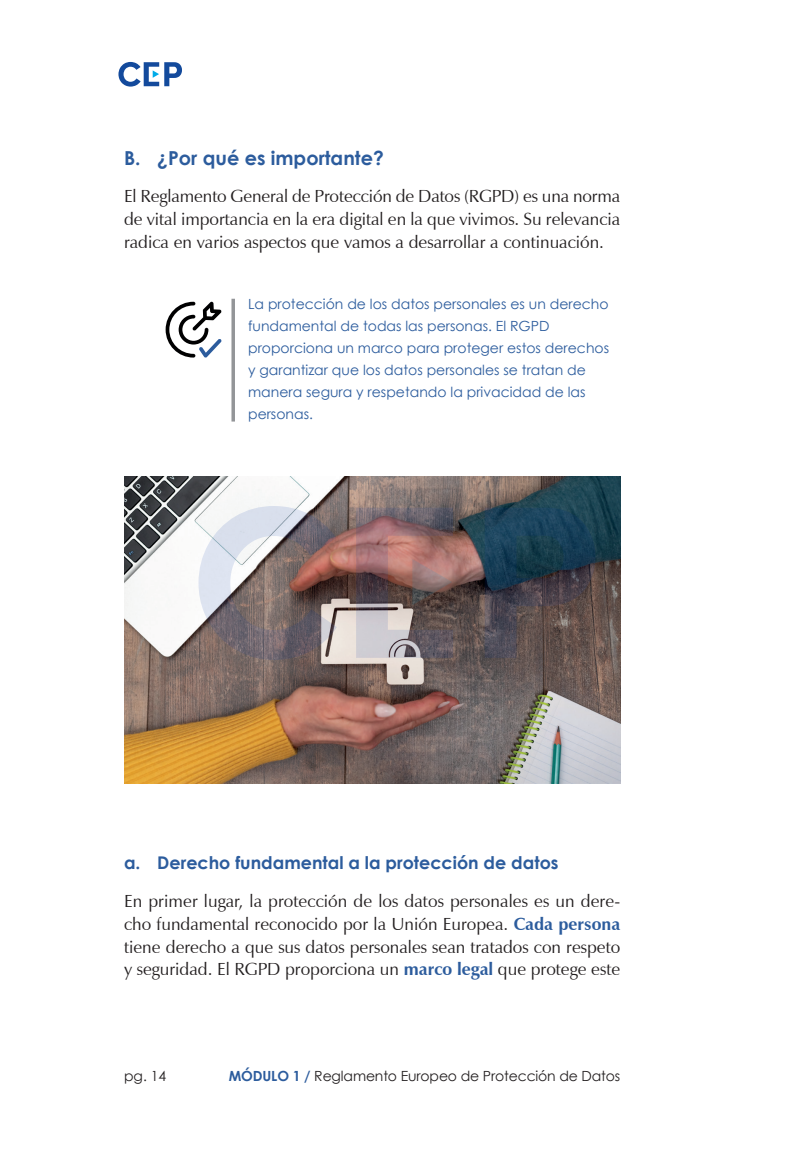
<style>
.page{position:relative;width:794px;height:1166px;background:#fff}
.page>*{position:absolute;margin:0;border:0;box-sizing:border-box;transform-origin:0 0}
.t1{font:700 19.25px "Century Gothic";color:#2c5c9d}
.t2{font:17.5px/22.8px "Zapf Humanist 601 BT";color:#231f20;text-align:justify}
.t3{font:700 17.5px "Century Gothic";color:#2c5c9d}
.t4{font:14px/21.9px "Century Gothic";color:#2c5c9d}
.t5{font:14px "Century Gothic";letter-spacing:-.01em;color:#231f20}
.s1{font-weight:700;color:#2c5c9d}
</style>
<div class="page">
<svg style="left:118px;top:62px;width:64px;height:25px"></svg>
<svg style="left:231px;top:299px;width:4px;height:122px"></svg>
<img style="left:124px;top:477px;width:496px;height:307px">
<svg style="left:166px;top:302px;width:56px;height:56px"></svg>
<svg style="left:198px;top:506px;width:139px;height:154px;background:#9d9294"></svg>
<svg style="left:484px;top:508px;width:111px;height:150px;background:#394550"></svg>
<svg style="left:356px;top:508px;width:97px;height:150px;background:#8d7475"></svg>
<p class="t1" style="left:124px;top:143px;width:261px">B. ¿Por qué es importante?</p>
<p class="t2" style="left:124px;top:185px;width:498px">El Reglamento General de Protección de Datos (RGPD) es una norma de vital importancia en la era digital en la que vivimos. Su relevancia radica en varios aspectos que vamos a desarrollar a continuación.</p>
<p class="t4" style="left:248px;top:293px;width:362px">La protección de los datos personales es un derecho fundamental de todas las personas. El RGPD proporciona un marco para proteger estos derechos y garantizar que los datos personales se tratan de manera segura y respetando la privacidad de las personas.</p>
<p class="t3" style="left:124px;top:850px;width:436px">a. Derecho fundamental a la protección de datos</p>
<p class="t2" style="left:124px;top:889px;width:498px">En primer lugar, la protección de los datos personales es un dere&shy;cho fundamental reconocido por la Unión Europea. <span class="s1">Cada persona </span>tiene derecho a que sus datos personales sean tratados con respeto y seguridad. El RGPD proporciona un <span class="s1">marco legal</span> que protege este</p>
<p class="t5" style="left:124px;top:1066px;width:44px">pg. 14</p>
<p class="t5" style="left:229px;top:1066px;width:393px"><span class="s1">MÓDULO 1 /</span> Reglamento Europeo de Protección de Datos</p>
</div>
